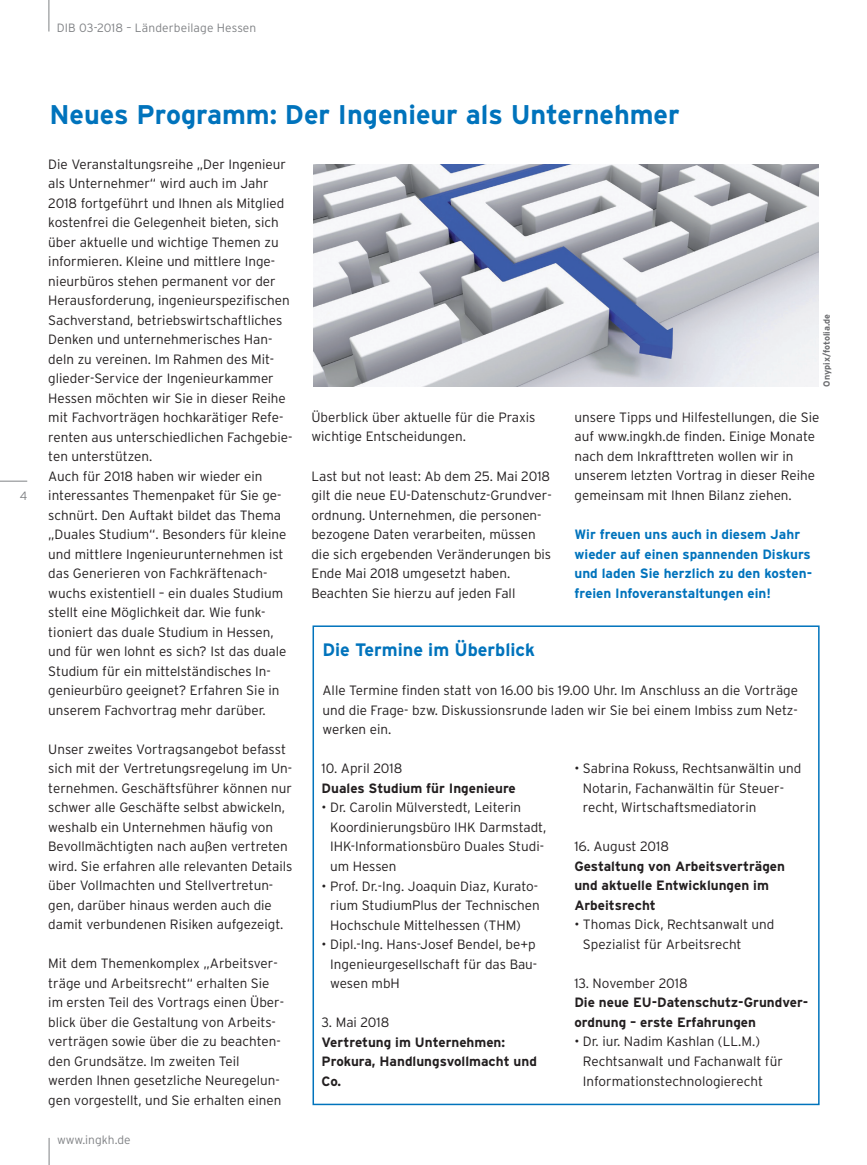
<style>
.page{position:relative;width:867px;height:1165px;background:#fff}
.page>*{position:absolute;margin:0;border:0;box-sizing:border-box;transform-origin:0 0}
.t1{font:700 27px "Interstate";color:#0073bc}
.t2{font:700 18px "Interstate";color:#0073bc}
.t3{font:300 13.5px/19.5px "Interstate";color:#231f20}
.t4{font:700 13.5px/19.5px "Interstate";color:#231f20}
.t5{font:700 13.5px/19.5px "Interstate";color:#0073bc}
.t6{font:300 12px "Interstate";letter-spacing:.01em;color:#808285}
.t7{font:700 9px "Interstate";color:#6c6d70}
</style>
<div class="page">
<svg style="left:0;top:480px;width:27px;height:1px"></svg>
<svg style="left:49px;top:1138px;width:1px;height:26px"></svg>
<hr style="left:49px;top:0;width:1px;height:32px;background:#808285">
<img style="left:314px;top:164px;width:504px;height:223px">
<div style="left:312px;top:625px;width:507px;height:479px;background:#fff;border:2px solid #0073bc"></div>
<p class="t6" style="left:57px;top:21px;width:201px">DIB 03-2018 – Länderbeilage Hessen</p>
<p class="t6" style="left:20px;top:489px;width:9px">4</p>
<h1 class="t1" style="left:49px;top:99px;width:631px">Neues Programm: Der Ingenieur als Unternehmer</h1>
<p class="t3" style="left:48px;top:154px;width:246px">Die Veranstaltungsreihe „Der Ingenieur als Unternehmer“ wird auch im Jahr 2018 fortgeführt und Ihnen als Mitglied kostenfrei die Gelegenheit bieten, sich über aktuelle und wichtige Themen zu informieren. Kleine und mittlere Inge&shy;nieurbüros stehen permanent vor der Herausforderung, ingenieurspezifischen Sachverstand, betriebswirtschaftliches Denken und unternehmerisches Han&shy;deln zu vereinen. Im Rahmen des Mit&shy;glieder-Service der Ingenieurkammer Hessen möchten wir Sie in dieser Reihe mit Fachvorträgen hochkarätiger Refe&shy;renten aus unterschiedlichen Fachgebie&shy;ten unterstützen.<br>Auch für 2018 haben wir wieder ein interessantes Themenpaket für Sie ge&shy;schnürt. Den Auftakt bildet das Thema „Duales Studium“. Besonders für kleine und mittlere Ingenieurunternehmen ist das Generieren von Fachkräftenach&shy;wuchs existentiell – ein duales Studium stellt eine Möglichkeit dar. Wie funk&shy;tioniert das duale Studium in Hessen, und für wen lohnt es sich? Ist das duale Studium für ein mittelständisches In&shy;genieurbüro geeignet? Erfahren Sie in unserem Fachvortrag mehr darüber.</p>
<p class="t3" style="left:48px;top:739px;width:246px">Unser zweites Vortragsangebot befasst sich mit der Vertretungsregelung im Un&shy;ternehmen. Geschäftsführer können nur schwer alle Geschäfte selbst abwickeln, weshalb ein Unternehmen häufig von Bevollmächtigten nach außen vertreten wird. Sie erfahren alle relevanten Details über Vollmachten und Stellvertretun&shy;gen, darüber hinaus werden auch die damit verbundenen Risiken aufgezeigt.</p>
<p class="t3" style="left:48px;top:953px;width:237px">Mit dem Themenkomplex „Arbeitsver&shy;träge und Arbeitsrecht“ erhalten Sie im ersten Teil des Vortrags einen Über&shy;blick über die Gestaltung von Arbeits&shy;verträgen sowie über die zu beachten&shy;den Grundsätze. Im zweiten Teil werden Ihnen gesetzliche Neuregelun&shy;gen vorgestellt, und Sie erhalten einen</p>
<p class="t6" style="left:57px;top:1133px;width:75px">www.ingkh.de</p>
<p class="t3" style="left:311px;top:407px;width:226px">Überblick über aktuelle für die Praxis wichtige Entscheidungen.</p>
<p class="t3" style="left:311px;top:466px;width:242px">Last but not least: Ab dem 25. Mai 2018 gilt die neue EU-Datenschutz-Grundver&shy;ordnung. Unternehmen, die personen&shy;bezogene Daten verarbeiten, müssen die sich ergebenden Veränderungen bis Ende Mai 2018 umgesetzt haben.<br>Beachten Sie hierzu auf jeden Fall</p>
<p class="t7" style="left:821px;top:387px;width:74px;rotate:-90deg">Onypix/fotolia.de</p>
<p class="t3" style="left:574px;top:407px;width:246px">unsere Tipps und Hilfestellungen, die Sie auf www.ingkh.de finden. Einige Monate nach dem Inkrafttreten wollen wir in unserem letzten Vortrag in dieser Reihe gemeinsam mit Ihnen Bilanz ziehen.</p>
<p class="t5" style="left:574px;top:524px;width:239px">Wir freuen uns auch in diesem Jahr wieder auf einen spannenden Diskurs und laden Sie herzlich zu den kosten&shy;freien Infoveranstaltungen ein!</p>
<h2 class="t2" style="left:322px;top:640px;width:214px">Die Termine im Überblick</h2>
<p class="t3" style="left:322px;top:680px;width:477px;text-align:justify">Alle Termine finden statt von 16.00 bis 19.00 Uhr. Im Anschluss an die Vorträge und die Frage- bzw. Diskussionsrunde laden wir Sie bei einem Imbiss zum Netz&shy;werken ein.</p>
<p class="t3" style="left:321px;top:758px;width:82px">10. April 2018</p>
<p class="t4" style="left:321px;top:778px;width:196px">Duales Studium für Ingenieure</p>
<p class="t3" style="left:330px;top:797px;width:218px;text-indent:-9px">• Dr. Carolin Mülverstedt, Leiterin<br>Koordinierungsbüro IHK Darmstadt,<br>IHK-Informationsbüro Duales Studi&shy;um Hessen</p>
<p class="t3" style="left:330px;top:875px;width:211px;text-indent:-9px">• Prof. Dr.-Ing. Joaquin Diaz, Kurato&shy;rium StudiumPlus der Technischen<br>Hochschule Mittelhessen (THM)</p>
<p class="t3" style="left:330px;top:934px;width:209px;text-align:justify;text-indent:-9px">• Dipl.-Ing. Hans-Josef Bendel, be+p Ingenieurgesellschaft für das Bau&shy;wesen mbH</p>
<p class="t3" style="left:321px;top:1012px;width:69px">3. Mai 2018</p>
<p class="t4" style="left:321px;top:1031px;width:217px">Vertretung im Unternehmen:<br>Prokura, Handlungsvollmacht und<br>Co.</p>
<p class="t3" style="left:583px;top:758px;width:220px;text-indent:-9px">• Sabrina Rokuss, Rechtsanwältin und<br>Notarin, Fachanwältin für Steuer&shy;recht, Wirtschaftsmediatorin</p>
<p class="t3" style="left:574px;top:836px;width:96px">16. August 2018</p>
<p class="t4" style="left:574px;top:856px;width:212px">Gestaltung von Arbeitsverträgen und aktuelle Entwicklungen im<br>Arbeitsrecht</p>
<p class="t3" style="left:583px;top:914px;width:193px;text-indent:-9px">• Thomas Dick, Rechtsanwalt und<br>Spezialist für Arbeitsrecht</p>
<p class="t3" style="left:574px;top:973px;width:115px">13. November 2018</p>
<p class="t4" style="left:574px;top:992px;width:235px">Die neue EU-Datenschutz-Grundver&shy;ordnung – erste Erfahrungen</p>
<p class="t3" style="left:583px;top:1031px;width:201px;text-indent:-9px">• Dr. iur. Nadim Kashlan (LL.M.)<br>Rechtsanwalt und Fachanwalt für<br>Informationstechnologierecht</p>
</div>
